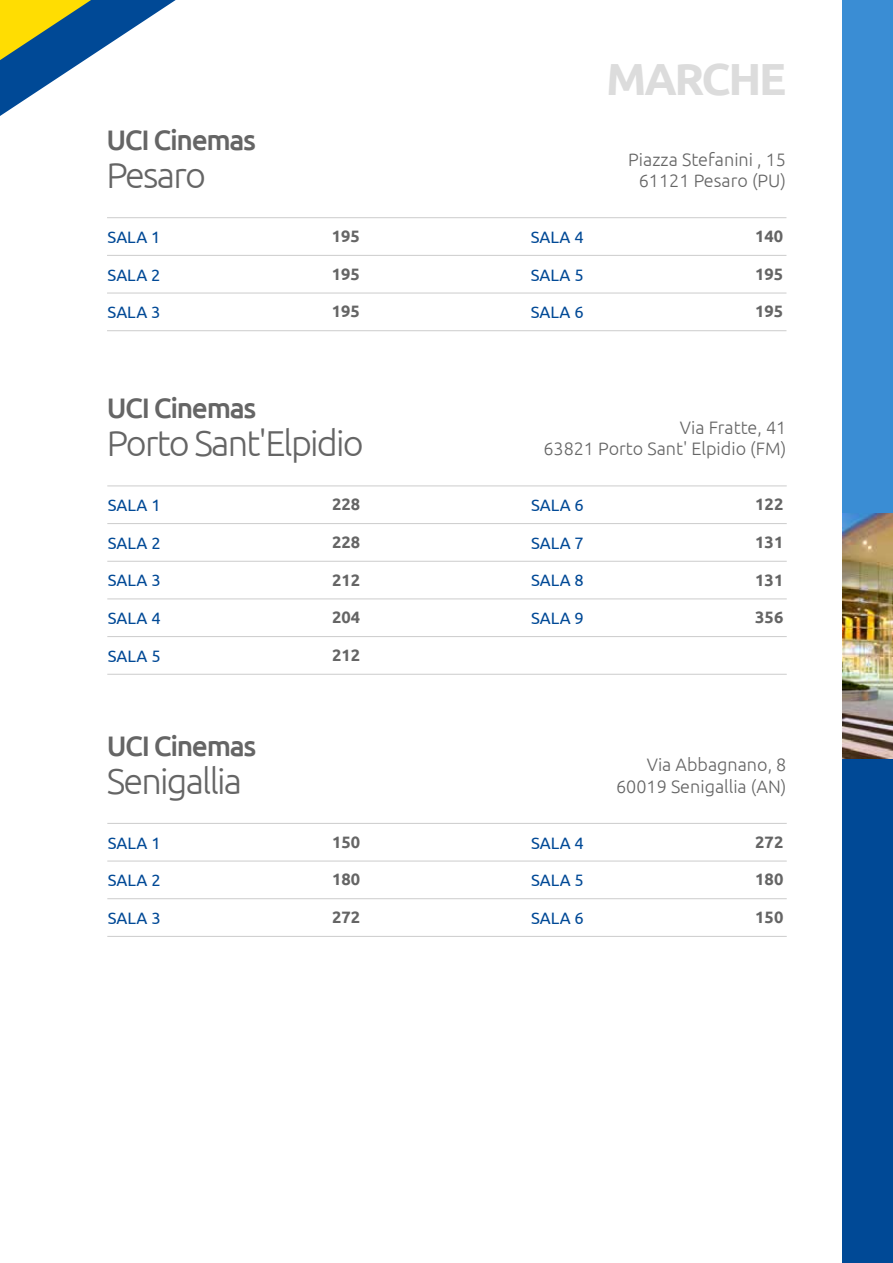
<style>
.page{position:relative;width:893px;height:1263px;background:#fff}
.page>*{position:absolute;margin:0;border:0;box-sizing:border-box;transform-origin:0 0}
.t1{font:700 45px "Ubuntu";letter-spacing:-.05em;color:#dcdcdc}
.t2{font:300 36px "Ubuntu";letter-spacing:-.05em;color:#656565}
.t3{font:500 28.2px "Ubuntu";letter-spacing:-.05em;color:#656565}
.t4{font:300 18px/21.6px "Ubuntu";color:#656565;text-align:right}
.t5{font:16.5px "Ubuntu";color:#004996}
.t6{font:700 16.5px "Ubuntu";color:#656565}
</style>
<div class="page">
<img style="left:843px;top:512px;width:50px;height:247px">
<svg style="left:0;top:0;width:176px;height:116px"></svg>
<div style="left:843px;top:0;width:50px;height:512px;background:#3a8dd4"></div>
<div style="left:843px;top:759px;width:50px;height:504px;background:#004996"></div>
<hr style="left:107px;top:217px;width:679px;height:1px;background:#ccc">
<hr style="left:107px;top:255px;width:679px;height:1px;background:#ccc">
<hr style="left:107px;top:293px;width:679px;height:1px;background:#ccc">
<hr style="left:107px;top:330px;width:679px;height:1px;background:#ccc">
<hr style="left:107px;top:485px;width:680px;height:1px;background:#ccc">
<hr style="left:107px;top:523px;width:680px;height:1px;background:#ccc">
<hr style="left:107px;top:561px;width:680px;height:1px;background:#ccc">
<hr style="left:107px;top:598px;width:680px;height:1px;background:#ccc">
<hr style="left:107px;top:636px;width:680px;height:1px;background:#ccc">
<hr style="left:107px;top:674px;width:680px;height:1px;background:#ccc">
<hr style="left:107px;top:823px;width:680px;height:1px;background:#ccc">
<hr style="left:107px;top:861px;width:680px;height:1px;background:#ccc">
<hr style="left:107px;top:898px;width:680px;height:1px;background:#ccc">
<hr style="left:107px;top:936px;width:680px;height:1px;background:#ccc">
<h3 class="t3" style="left:107px;top:122px;width:151px">UCI Cinemas</h3>
<h2 class="t2" style="left:107px;top:154px;width:101px">Pesaro</h2>
<p class="t5" style="left:108px;top:227px;width:54px">SALA 1</p>
<p class="t5" style="left:108px;top:265px;width:54px">SALA 2</p>
<p class="t5" style="left:108px;top:302px;width:54px">SALA 3</p>
<p class="t6" style="left:332px;top:226px;width:30px">195</p>
<p class="t6" style="left:332px;top:264px;width:30px">195</p>
<p class="t6" style="left:332px;top:301px;width:30px">195</p>
<p class="t5" style="left:531px;top:227px;width:54px">SALA 4</p>
<p class="t5" style="left:531px;top:265px;width:54px">SALA 5</p>
<p class="t5" style="left:531px;top:302px;width:54px">SALA 6</p>
<h1 class="t1" style="left:606px;top:52px;width:182px">MARCHE</h1>
<p class="t4" style="left:628px;top:148px;width:159px;text-align:center">Piazza Stefanini , 15<br>61121 Pesaro (PU)</p>
<p class="t6" style="left:755px;top:226px;width:30px">140</p>
<p class="t6" style="left:755px;top:264px;width:30px">195</p>
<p class="t6" style="left:755px;top:301px;width:30px">195</p>
<h3 class="t3" style="left:107px;top:390px;width:151px">UCI Cinemas</h3>
<h2 class="t2" style="left:107px;top:422px;width:259px">Porto Sant'Elpidio</h2>
<p class="t4" style="left:543px;top:416px;width:244px">Via Fratte, 41<br>63821 Porto Sant' Elpidio (FM)</p>
<p class="t5" style="left:108px;top:495px;width:54px">SALA 1</p>
<p class="t5" style="left:108px;top:533px;width:54px">SALA 2</p>
<p class="t5" style="left:108px;top:571px;width:54px">SALA 3</p>
<p class="t5" style="left:108px;top:608px;width:54px">SALA 4</p>
<p class="t5" style="left:108px;top:646px;width:54px">SALA 5</p>
<p class="t6" style="left:332px;top:494px;width:30px">228</p>
<p class="t6" style="left:332px;top:532px;width:30px">228</p>
<p class="t6" style="left:332px;top:570px;width:30px">212</p>
<p class="t6" style="left:332px;top:607px;width:30px">204</p>
<p class="t6" style="left:332px;top:645px;width:30px">212</p>
<p class="t6" style="left:755px;top:494px;width:30px">122</p>
<p class="t6" style="left:755px;top:532px;width:30px">131</p>
<p class="t6" style="left:755px;top:570px;width:30px">131</p>
<p class="t6" style="left:755px;top:607px;width:30px">356</p>
<p class="t5" style="left:531px;top:495px;width:54px">SALA 6</p>
<p class="t5" style="left:531px;top:533px;width:54px">SALA 7</p>
<p class="t5" style="left:531px;top:571px;width:54px">SALA 8</p>
<p class="t5" style="left:531px;top:608px;width:54px">SALA 9</p>
<h3 class="t3" style="left:107px;top:728px;width:151px">UCI Cinemas</h3>
<h2 class="t2" style="left:107px;top:759px;width:137px">Senigallia</h2>
<p class="t4" style="left:616px;top:753px;width:172px">Via Abbagnano, 8<br>60019 Senigallia (AN)</p>
<p class="t5" style="left:108px;top:833px;width:54px">SALA 1</p>
<p class="t5" style="left:108px;top:870px;width:54px">SALA 2</p>
<p class="t5" style="left:108px;top:908px;width:54px">SALA 3</p>
<p class="t6" style="left:332px;top:832px;width:30px">150</p>
<p class="t6" style="left:332px;top:869px;width:30px">180</p>
<p class="t6" style="left:332px;top:907px;width:30px">272</p>
<p class="t6" style="left:755px;top:832px;width:30px">272</p>
<p class="t6" style="left:755px;top:869px;width:30px">180</p>
<p class="t6" style="left:755px;top:907px;width:30px">150</p>
<p class="t5" style="left:531px;top:833px;width:54px">SALA 4</p>
<p class="t5" style="left:531px;top:870px;width:54px">SALA 5</p>
<p class="t5" style="left:531px;top:908px;width:54px">SALA 6</p>
</div>
